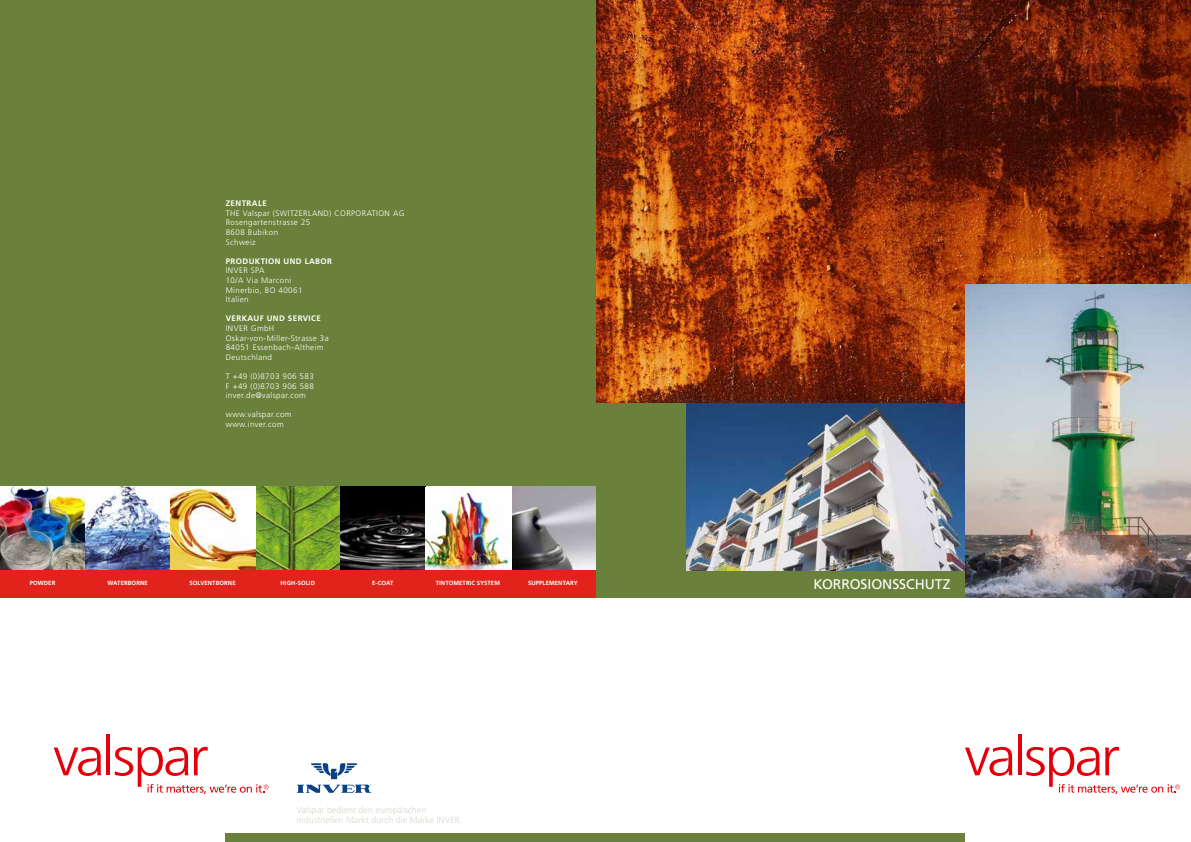
<style>
.page{position:relative;width:1191px;height:842px;background:#fff}
.page>*{position:absolute;margin:0;border:0;box-sizing:border-box;transform-origin:0 0}
.t1{font:14px "Frutiger";letter-spacing:-.005em;color:#fff}
.t2{font:300 9px/10.8px "Frutiger";color:#dad6ce}
.t3{font:300 8px/9.6px "Frutiger";letter-spacing:.05em;color:#fff}
.t4{font:700 8px "Frutiger";letter-spacing:.05em;color:#fff}
.t5{font:700 6px "Frutiger";letter-spacing:.015em;color:#fff}
</style>
<div class="page">
<img style="left:595px;top:0;width:596px;height:403px">
<div style="left:595px;top:570px;width:423px;height:27px;background:#6a813b"></div>
<div style="left:226px;top:833px;width:739px;height:9px;background:#6a813b"></div>
<svg style="left:297px;top:763px;width:74px;height:30px"></svg>
<hr style="left:107px;top:734px;width:3px;height:41px;background:#e3000b">
<svg style="left:54px;top:747px;width:47px;height:29px"></svg>
<svg style="left:115px;top:747px;width:153px;height:47px"></svg>
<hr style="left:1018px;top:734px;width:3px;height:41px;background:#e3000b">
<svg style="left:965px;top:747px;width:47px;height:29px"></svg>
<svg style="left:1026px;top:747px;width:153px;height:47px"></svg>
<img style="left:685px;top:403px;width:280px;height:167px">
<img style="left:965px;top:285px;width:226px;height:312px">
<div style="left:595px;top:403px;width:90px;height:194px;background:#6a813b"></div>
<img style="left:0;top:485px;width:426px;height:85px">
<svg style="left:511px;top:485px;width:84px;height:85px;background:#929194"></svg>
<img style="left:426px;top:485px;width:85px;height:85px">
<div style="left:0;top:570px;width:85px;height:27px;background:#e2231b"></div>
<div style="left:85px;top:570px;width:85px;height:27px;background:#e2231b"></div>
<div style="left:255px;top:570px;width:85px;height:27px;background:#e2231b"></div>
<div style="left:170px;top:570px;width:85px;height:27px;background:#e2231b"></div>
<div style="left:340px;top:570px;width:85px;height:27px;background:#e2231b"></div>
<div style="left:425px;top:570px;width:85px;height:27px;background:#e2231b"></div>
<div style="left:510px;top:570px;width:85px;height:27px;background:#e2231b"></div>
<div style="left:0;top:0;width:595px;height:485px;background:#6a813b"></div>
<p class="t4" style="left:226px;top:199px;width:11px">ZENTRALE</p>
<p class="t3" style="left:226px;top:208px;width:180px">THE Valspar (Switzerland) Corporation AG<br>Rosengartenstrasse 25<br>8608 Bubikon<br>Schweiz</p>
<p class="t4" style="left:226px;top:256px;width:12px">PRODU</p>
<p class="t4" style="left:255px;top:256px;width:12px">KTION</p>
<p class="t4" style="left:283px;top:256px;width:7px">UND</p>
<p class="t4" style="left:305px;top:256px;width:12px">LABOR</p>
<p class="t3" style="left:226px;top:266px;width:78px">INVER SPA<br>10/A Via Marconi<br>Minerbio, BO 40061<br>Italien</p>
<p class="t4" style="left:226px;top:314px;width:48px">VERKAU F UND</p>
<p class="t4" style="left:288px;top:314px;width:11px">SERVICE</p>
<p class="t3" style="left:226px;top:323px;width:104px">INVER GmbH<br>Oskar-von-Miller-Strasse 3a<br>84051 Essenbach-Altheim<br>Deutschland</p>
<p class="t3" style="left:226px;top:371px;width:90px;text-align:justify">T +49 (0)8703 906 583<br>F +49 (0)8703 906 588 inver.de@valspar.com</p>
<p class="t3" style="left:226px;top:410px;width:67px">www.valspar.com www.inver.com</p>
<p class="t5" style="left:30px;top:579px;width:27px">POWDER</p>
<p class="t5" style="left:107px;top:579px;width:42px">WATERBORNE</p>
<p class="t5" style="left:189px;top:579px;width:48px">SOLVENTBORNE</p>
<p class="t5" style="left:280px;top:579px;width:36px">HIGH-SOLID</p>
<p class="t5" style="left:372px;top:579px;width:23px">E-COAT</p>
<p class="t5" style="left:436px;top:579px;width:66px">TINTOMETRIC SYSTEM</p>
<p class="t5" style="left:528px;top:579px;width:51px">SUPPLEMENTARY</p>
<p class="t2" style="left:297px;top:804px;width:167px">Valspar bedient den europäischen industriellen Markt durch die Marke Inver.</p>
<h1 class="t1" style="left:813px;top:576px;width:139px">KORROSIONSSCHUTZ</h1>
</div>
